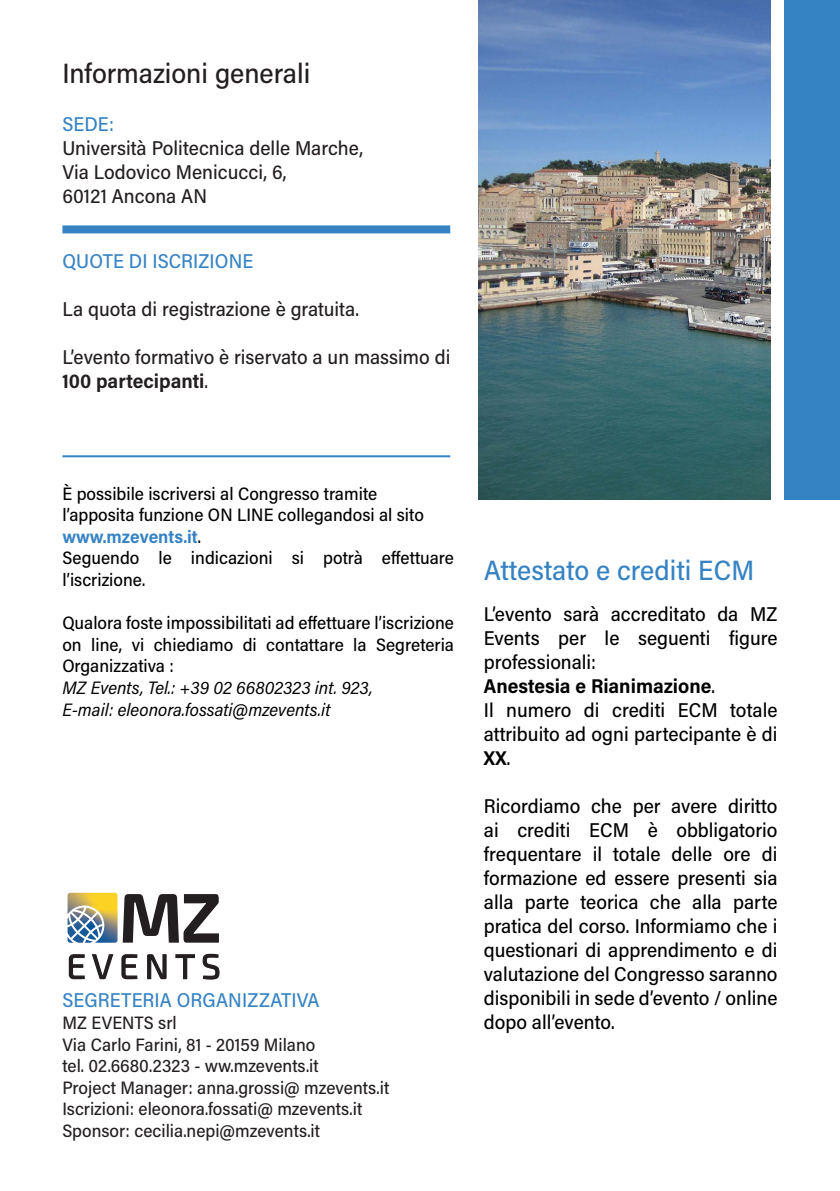
<style>
.page{position:relative;width:840px;height:1191px;background:#fff}
.page>*{position:absolute;margin:0;border:0;box-sizing:border-box;transform-origin:0 0}
.t1{font:500 28px "Acumin Pro Semi Cond";color:#231f20}
.t2{font:500 28px "Acumin Pro Semi Cond";color:#3683c4}
.t3{font:500 20px/24px "Acumin Pro Semi Cond";color:#000;text-align:justify}
.t4{font:500 20px "Acumin Pro Semi Cond";color:#231f20}
.t5{font:500 20px "Acumin Pro Semi Cond";letter-spacing:.005em;color:#3683c4}
.t6{font:700 20px "Acumin Pro Semi Cond";color:#000}
.t7{font:700 20px "Acumin Pro Semi Cond";color:#231f20}
.t8{font:500 18px/21.6px "Acumin Pro Semi Cond";color:#000}
.t9{font:500 18px "Acumin Pro Semi Cond";color:#231f20}
.t10{font:italic 18px "Acumin Pro Semi Cond";color:#000}
.t11{font:700 18px "Acumin Pro Semi Cond";color:#3683c4}
.s1{font-weight:500}
.s2{font-weight:500;color:#000}
.s3{font-weight:700}
</style>
<div class="page">
<img style="left:478px;top:0;width:292px;height:499px">
<div style="left:62px;top:225px;width:388px;height:8px;background:#3683c4"></div>
<hr style="left:62px;top:455px;width:388px;height:2px;background:#3683c4">
<div style="left:784px;top:0;width:55px;height:499px;background:#3683c4"></div>
<svg style="left:123px;top:894px;width:96px;height:48px"></svg>
<svg style="left:68px;top:954px;width:17px;height:25px"></svg>
<svg style="left:91px;top:954px;width:23px;height:25px"></svg>
<svg style="left:121px;top:954px;width:17px;height:25px"></svg>
<svg style="left:147px;top:954px;width:20px;height:25px"></svg>
<svg style="left:175px;top:954px;width:20px;height:25px"></svg>
<svg style="left:202px;top:953px;width:18px;height:27px"></svg>
<svg style="left:67px;top:892px;width:50px;height:50px"></svg>
<p class="t1" style="left:62px;top:54px;width:249px">Informazioni generali</p>
<p class="t5" style="left:62px;top:110px;width:53px">SEDE:</p>
<p class="t4" style="left:62px;top:134px;width:302px">Università Politecnica delle Marche,</p>
<p class="t4" style="left:62px;top:158px;width:225px">Via Lodovico Menicucci, 6,</p>
<p class="t4" style="left:62px;top:182px;width:146px">60121 Ancona AN</p>
<p class="t5" style="left:62px;top:247px;width:192px">QUOTE DI ISCRIZIONE</p>
<p class="t4" style="left:62px;top:295px;width:298px">La quota di registrazione è gratuita.</p>
<p class="t4" style="left:62px;top:343px;width:389px">L’evento formativo è riservato a un massimo di</p>
<p class="t7" style="left:62px;top:366px;width:147px">100 partecipanti<span class="s1">.</span></p>
<p class="t8" style="left:62px;top:482px;width:316px">È possibile iscriversi al Congresso tramite</p>
<p class="t8" style="left:62px;top:503px;width:363px">l’apposita funzione ON LINE collegandosi al sito</p>
<p class="t11" style="left:62px;top:524px;width:140px">www.mzevents.it<span class="s2">.</span></p>
<p class="t8" style="left:62px;top:546px;width:393px">Seguendo le indicazioni si potrà effettuare l’iscrizione.</p>
<p class="t8" style="left:62px;top:611px;width:393px;text-align:justify">Qualora foste impossibilitati ad effettuare l’iscrizione on line, vi chiediamo di contattare la Segreteria Organizzativa :</p>
<p class="t10" style="left:62px;top:675px;width:311px">MZ Events, Tel.: +39 02 66802323 int. 923,</p>
<p class="t10" style="left:62px;top:696px;width:269px">E-mail: eleonora.fossati@mzevents.it</p>
<p class="t5" style="left:62px;top:986px;width:258px">SEGRETERIA ORGANIZZATIVA</p>
<p class="t9" style="left:62px;top:1010px;width:116px">MZ EVENTS srl</p>
<p class="t9" style="left:62px;top:1031px;width:254px">Via Carlo Farini, 81 - 20159 Milano</p>
<p class="t9" style="left:62px;top:1053px;width:258px">tel. 02.6680.2323 - ww.mzevents.it</p>
<p class="t9" style="left:62px;top:1075px;width:328px">Project Manager: anna.grossi@ mzevents.it</p>
<p class="t9" style="left:62px;top:1096px;width:301px">Iscrizioni: eleonora.fossati@ mzevents.it</p>
<p class="t9" style="left:62px;top:1118px;width:259px">Sponsor: cecilia.nepi@mzevents.it</p>
<p class="t2" style="left:484px;top:551px;width:271px">Attestato e crediti ECM</p>
<p class="t3" style="left:483px;top:601px;width:295px">L’evento sarà accreditato da MZ Events per le seguenti figure professionali:</p>
<p class="t6" style="left:483px;top:671px;width:232px">Anestesia e Rianimazione<span class="s1">.</span></p>
<p class="t3" style="left:483px;top:697px;width:295px">Il numero di crediti ECM totale attribuito ad ogni partecipante è di <span class="s3">XX</span>.</p>
<p class="t3" style="left:483px;top:793px;width:295px">Ricordiamo che per avere diritto ai crediti ECM è obbligatorio frequentare il totale delle ore di formazione ed essere presenti sia alla parte teorica che alla parte pratica del corso. Informiamo che i questionari di apprendimento e di valutazione del Congresso saranno disponibili in sede d’evento / online dopo all’evento.</p>
</div>
